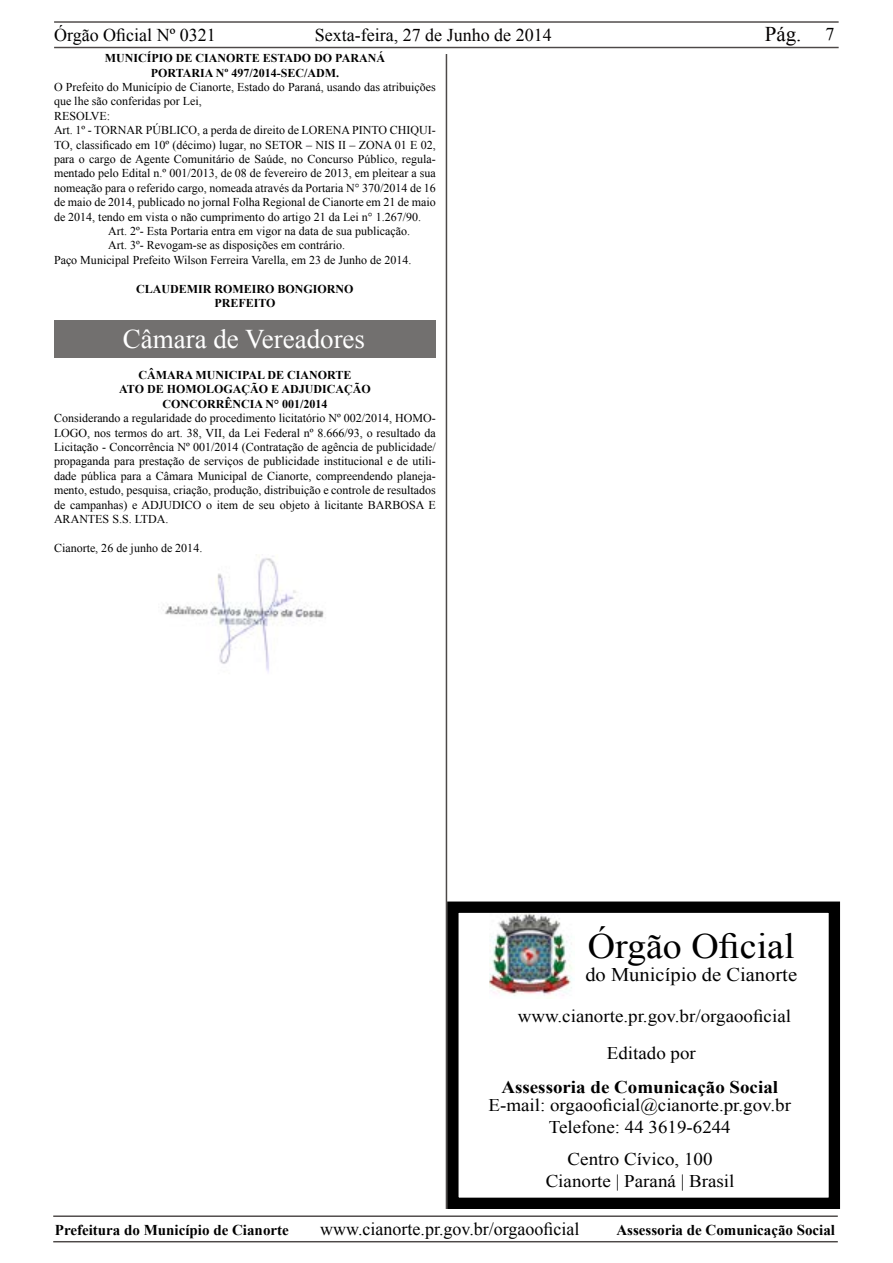
<style>
.page{position:relative;width:893px;height:1263px;background:#fff}
.page>*{position:absolute;margin:0;border:0;box-sizing:border-box;transform-origin:0 0}
.t1{font:35.7px "Times New Roman";color:#000;scale:1.06 1}
.t2{font:27px "Times New Roman";color:#fff}
.t3{font:21px "Times New Roman";color:#040000}
.t4{font:19.35px "Times New Roman";color:#000;scale:1.06 1}
.t5{font:18px "Times New Roman";color:#000}
.t6{font:18px "Times New Roman";color:#040000}
.t7{font:17.85px/21.5px "Times New Roman";color:#000;text-align:center;scale:1.06 1}
.t8{font:700 17.85px "Times New Roman";color:#000;scale:1.06 1}
.t9{font:700 15px "Times New Roman";color:#000}
.t10{font:12px/14.4px "Times New Roman";color:#000;text-align:justify}
.t11{font:700 12px/14.4px "Times New Roman";color:#000;text-align:center}
.s1{color:#000}
</style>
<div class="page">
<hr style="left:54px;top:21px;width:785px;height:2px;background:#4d4948">
<hr style="left:53px;top:1215px;width:785px;height:2px;background:#4d4948">
<hr style="left:54px;top:47px;width:785px;height:1px;background:#4d4948">
<hr style="left:53px;top:1241px;width:785px;height:1px;background:#4d4948">
<hr style="left:446px;top:54px;width:1px;height:1155px;background:#4d4948">
<img style="left:163px;top:554px;width:161px;height:118px">
<div style="left:447px;top:901px;width:393px;height:308px;border:11px solid #000"></div>
<img style="left:490px;top:913px;width:83px;height:83px">
<div style="left:54px;top:321px;width:382px;height:37px;background:#72706f"></div>
<h3 class="t5" style="left:54px;top:22px;width:163px">Órgão Oficial Nº 0321</h3>
<h3 class="t6" style="left:315px;top:22px;width:238px"><span class="s1">Sexta-feira</span>, 27 de Junho de 2014</h3>
<h3 class="t3" style="left:765px;top:19px;width:38px">Pág.</h3>
<p class="t11" style="left:105px;top:51px;width:282px">MUNICÍPIO DE CIANORTE ESTADO DO PARANÁ<br>PORTARIA Nº 497/2014-SEC/ADM.</p>
<p class="t10" style="left:54px;top:80px;width:383px">O Prefeito do Município de Cianorte, Estado do Paraná, usando das atribuições</p>
<p class="t10" style="left:54px;top:94px;width:149px">que lhe são conferidas por Lei,</p>
<p class="t10" style="left:54px;top:108px;width:58px">RESOLVE:</p>
<p class="t10" style="left:54px;top:123px;width:383px">Art. 1º - TORNAR PÚBLICO, a perda de direito de LORENA PINTO CHIQUI-</p>
<p class="t10" style="left:54px;top:137px;width:383px">TO, classificado em 10º (décimo) lugar, no SETOR – NIS II – ZONA 01 E 02,</p>
<p class="t10" style="left:54px;top:152px;width:383px">para o cargo de Agente Comunitário de Saúde, no Concurso Público, regula-</p>
<p class="t10" style="left:54px;top:166px;width:383px">mentado pelo Edital n.º 001/2013, de 08 de fevereiro de 2013, em pleitear a sua</p>
<p class="t10" style="left:54px;top:180px;width:383px">nomeação para o referido cargo, nomeada através da Portaria N° 370/2014 de 16</p>
<p class="t10" style="left:54px;top:195px;width:383px">de maio de 2014, publicado no jornal Folha Regional de Cianorte em 21 de maio</p>
<p class="t10" style="left:54px;top:209px;width:369px">de 2014, tendo em vista o não cumprimento do artigo 21 da Lei n° 1.267/90.</p>
<p class="t10" style="left:108px;top:224px;width:303px">Art. 2º- Esta Portaria entra em vigor na data de sua publicação.</p>
<p class="t10" style="left:108px;top:238px;width:239px">Art. 3º- Revogam-se as disposições em contrário.</p>
<p class="t10" style="left:54px;top:252px;width:359px">Paço Municipal Prefeito Wilson Ferreira Varella, em 23 de Junho de 2014.</p>
<p class="t11" style="left:136px;top:281px;width:219px">CLAUDEMIR ROMEIRO BONGIORNO<br>PREFEITO</p>
<h2 class="t2" style="left:123px;top:321px;width:244px">Câmara de Vereadores</h2>
<p class="t11" style="left:119px;top:367px;width:253px">CÂMARA MUNICIPAL DE CIANORTE<br>ATO DE HOMOLOGAÇÃO E ADJUDICAÇÃO<br>CONCORRÊNCIA N° 001/2014</p>
<p class="t10" style="left:54px;top:411px;width:383px">Considerando a regularidade do procedimento licitatório Nº 002/2014, HOMO-LOGO, nos termos do art. 38, VII, da Lei Federal nº 8.666/93, o resultado da Licitação - Concorrência Nº 001/2014 (Contratação de agência de publicidade/ propaganda para prestação de serviços de publicidade institucional e de utili&shy;dade pública para a Câmara Municipal de Cianorte, compreendendo planeja&shy;mento, estudo, pesquisa, criação, produção, distribuição e controle de resultados de campanhas) e ADJUDICO o item de seu objeto à licitante BARBOSA E ARANTES S.S. LTDA.</p>
<p class="t10" style="left:54px;top:540px;width:150px">Cianorte, 26 de junho de 2014.</p>
<h3 class="t5" style="left:825px;top:22px;width:10px">7</h3>
<h1 class="t1" style="left:588px;top:922px;width:197px">Órgão Oficial</h1>
<h3 class="t4" style="left:585px;top:962px;width:201px">do Município de Cianorte</h3>
<h3 class="t7" style="left:518px;top:1005px;width:259px">www.cianorte.pr.gov.br/orgaooficial</h3>
<h3 class="t7" style="left:607px;top:1042px;width:86px">Editado por</h3>
<h3 class="t8" style="left:501px;top:1075px;width:263px">Assessoria de Comunicação Social</h3>
<h3 class="t7" style="left:488px;top:1094px;width:287px">E-mail: orgaooficial@cianorte.pr.gov.br<br>Telefone: 44 3619-6244</h3>
<h3 class="t7" style="left:546px;top:1148px;width:180px">Centro Cívico, 100<br>Cianorte | Paraná | Brasil</h3>
<p class="t9" style="left:55px;top:1220px;width:235px">Prefeitura do Município de Cianorte</p>
<h3 class="t5" style="left:320px;top:1217px;width:261px">www.cianorte.pr.gov.br/orgaooficial</h3>
<p class="t9" style="left:616px;top:1220px;width:220px">Assessoria de Comunicação Social</p>
</div>
